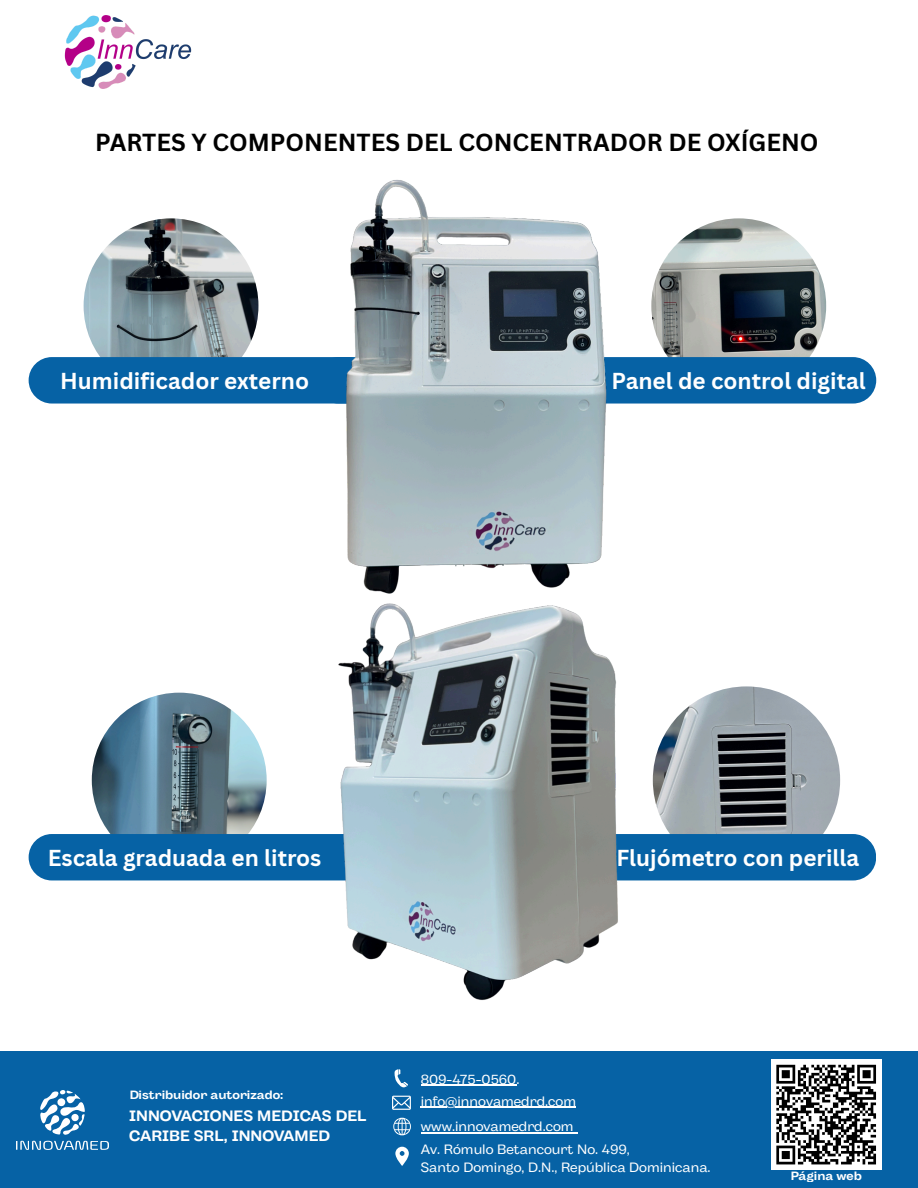
<style>
.page{position:relative;width:918px;height:1188px;background:#fff}
.page>*{position:absolute;margin:0;border:0;box-sizing:border-box;transform-origin:0 0}
.t1{font:700 24px "Canva Sans";color:#000}
.t2{font:700 22.5px "Canva Sans";color:#fff}
.t3{font:700 15px/20.2px "Body Grotesque Fit";color:#fff}
.t4{font:13.5px/18px "Body Grotesque Fit";color:#fff}
.t5{font:700 12px "Body Grotesque Fit";color:#fff}
</style>
<div class="page">
<img style="left:651px;top:218px;width:175px;height:139px">
<div style="left:315px;top:357px;width:561px;height:47px;background:#0662a5"></div>
<img style="left:84px;top:218px;width:174px;height:139px">
<div style="left:29px;top:357px;width:343px;height:47px;background:#0662a5"></div>
<img style="left:92px;top:693px;width:175px;height:141px">
<img style="left:653px;top:686px;width:187px;height:148px">
<div style="left:29px;top:834px;width:847px;height:46px;background:#0662a5"></div>
<img style="left:315px;top:603px;width:332px;height:397px">
<img style="left:64px;top:15px;width:128px;height:74px">
<div style="left:0;top:1051px;width:918px;height:137px;background:#0662a5"></div>
<svg style="left:395px;top:1147px;width:14px;height:19px"></svg>
<svg style="left:394px;top:1069px;width:14px;height:19px"></svg>
<svg style="left:392px;top:1096px;width:19px;height:14px"></svg>
<svg style="left:393px;top:1118px;width:18px;height:17px"></svg>
<svg style="left:20px;top:1141px;width:9px;height:9px"></svg>
<svg style="left:32px;top:1141px;width:9px;height:9px"></svg>
<svg style="left:43px;top:1141px;width:10px;height:9px"></svg>
<svg style="left:54px;top:1141px;width:10px;height:9px"></svg>
<svg style="left:64px;top:1141px;width:10px;height:9px"></svg>
<svg style="left:75px;top:1141px;width:13px;height:9px"></svg>
<svg style="left:41px;top:1091px;width:18px;height:13px"></svg>
<svg style="left:60px;top:1090px;width:13px;height:4px"></svg>
<svg style="left:67px;top:1094px;width:14px;height:8px"></svg>
<svg style="left:40px;top:1104px;width:18px;height:19px"></svg>
<div style="left:57px;top:1098px;width:8px;height:8px;background:#fff"></div>
<svg style="left:45px;top:1115px;width:14px;height:16px"></svg>
<svg style="left:52px;top:1118px;width:18px;height:17px"></svg>
<svg style="left:60px;top:1102px;width:25px;height:14px"></svg>
<div style="left:71px;top:1114px;width:8px;height:7px;background:#fff"></div>
<svg style="left:79px;top:1114px;width:6px;height:12px"></svg>
<svg style="left:63px;top:1124px;width:16px;height:11px"></svg>
<svg style="left:90px;top:1141px;width:8px;height:9px"></svg>
<svg style="left:100px;top:1141px;width:9px;height:9px"></svg>
<div style="left:771px;top:1059px;width:110px;height:111px;background:#fff"></div>
<svg style="left:776px;top:1064px;width:100px;height:101px"></svg>
<hr style="left:421px;top:1085px;width:95px;height:1px;background:#fff">
<hr style="left:421px;top:1107px;width:155px;height:1px;background:#fff">
<hr style="left:421px;top:1132px;width:153px;height:1px;background:#fff">
<img style="left:284px;top:180px;width:355px;height:414px">
<h1 class="t1" style="left:95px;top:126px;width:725px">PARTES Y COMPONENTES DEL CONCENTRADOR DE OXÍGENO</h1>
<h2 class="t2" style="left:60px;top:365px;width:250px">Humidificador externo</h2>
<h2 class="t2" style="left:612px;top:365px;width:256px">Panel de control digital</h2>
<h2 class="t2" style="left:48px;top:842px;width:275px">Escala graduada en litros</h2>
<h2 class="t2" style="left:616px;top:842px;width:244px">Flujómetro con perilla</h2>
<p class="t5" style="left:129px;top:1088px;width:156px">Distribuidor autorizado:</p>
<p class="t3" style="left:129px;top:1107px;width:239px">INNOVACIONES MEDICAS DEL<br>CARIBE SRL, INNOVAMED</p>
<p class="t4" style="left:421px;top:1069px;width:157px;line-height:22px">809-475-0560. info@innovamedrd.com</p>
<p class="t4" style="left:421px;top:1118px;width:154px">www.innovamedrd.com</p>
<p class="t4" style="left:421px;top:1142px;width:291px">Av. Rómulo Betancourt No. 499,<br>Santo Domingo, D.N., República Dominicana.</p>
<p class="t5" style="left:791px;top:1169px;width:73px">Página web</p>
</div>
